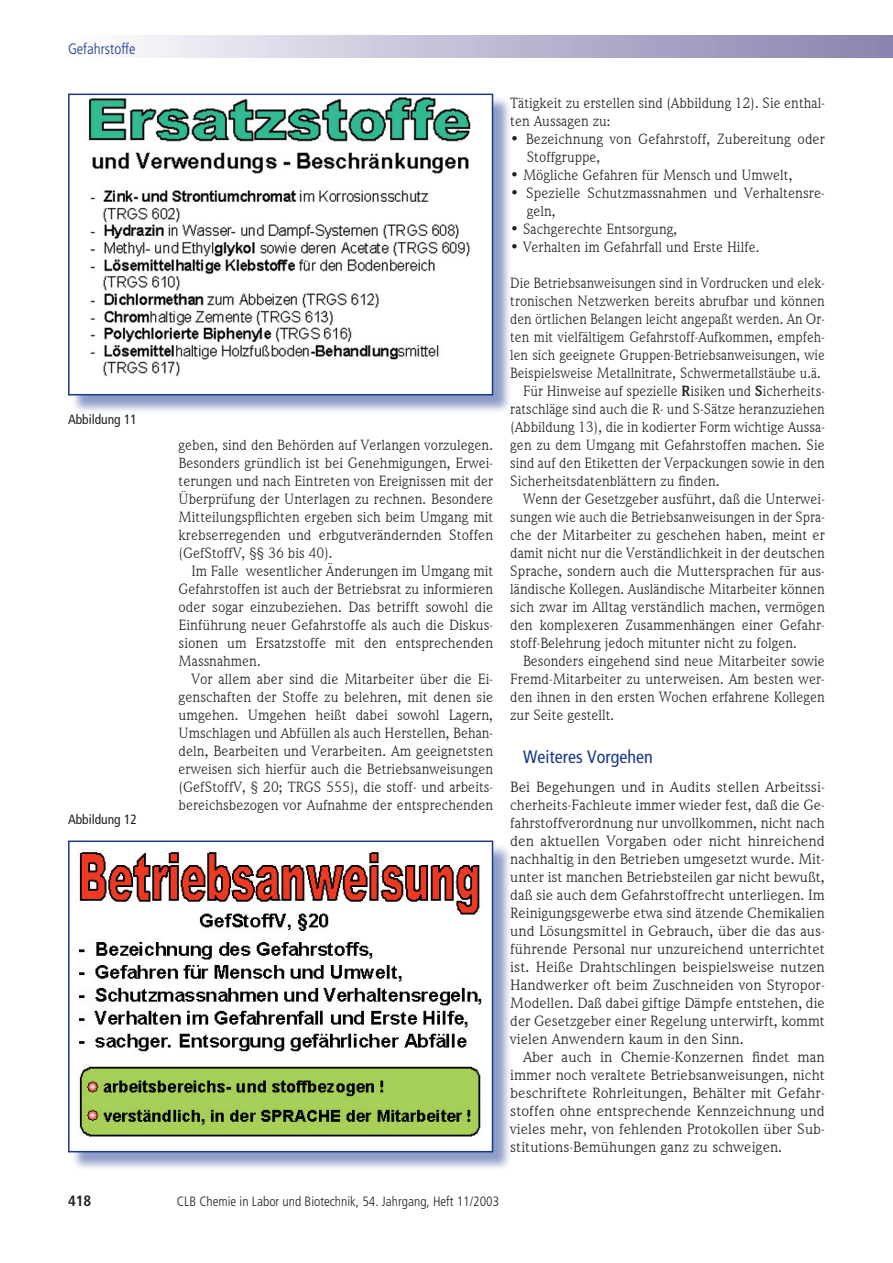
<style>
.page{position:relative;width:893px;height:1263px;background:#fff}
.page>*{position:absolute;margin:0;border:0;box-sizing:border-box;transform-origin:0 0}
.t1{font:condensed 18px "Frutiger";color:#1a388c}
.t2{font:15px/18px "Weidemann IT Cby BT";color:#231f20;text-align:justify}
.t3{font:15px/18px "Weidemann IT Cby BT";color:#231f20;text-align:justify;scale:1.08 1}
.t4{font:300 condensed 15px "Frutiger";color:#1a388c}
.t5{font:700 condensed 15px "Frutiger";color:#231f20}
.t6{font:300 condensed 13.5px "Frutiger";color:#231f20}
.t7{font:condensed 13.5px "Frutiger";color:#231f20}
.s1{font-weight:700}
</style>
<div class="page">
<div style="left:68px;top:35px;width:825px;height:23px;background:linear-gradient(to right,#fcfcfe,#8780ae)"></div>
<div style="left:69px;top:95px;width:444px;height:320px;background:#1a388c;opacity:.5"></div>
<img style="left:71px;top:97px;width:419px;height:295px">
<div style="left:68px;top:94px;width:425px;height:301px;border:2px solid #1a388c"></div>
<div style="left:69px;top:842px;width:444px;height:330px;background:#1a388c;opacity:.5"></div>
<img style="left:71px;top:843px;width:419px;height:306px">
<div style="left:68px;top:840px;width:425px;height:312px;border:2px solid #1a388c"></div>
<p class="t4" style="left:68px;top:40px;width:69px">Gefahrstoffe</p>
<p class="t7" style="left:68px;top:411px;width:70px">Abbildung 11</p>
<p class="t7" style="left:68px;top:811px;width:70px">Abbildung 12</p>
<p class="t2" style="left:179px;top:436px;width:316px">geben, sind den Behörden auf Verlangen vorzulegen.<br>Besonders gründlich ist bei Genehmigungen, Erwei&shy;terungen und nach Eintreten von Ereignissen mit der Überprüfung der Unterlagen zu rechnen. Besondere Mitteilungspflichten ergeben sich beim Umgang mit krebserregenden und erbgutverändernden Stoffen (GefStoffV, §§ 36 bis 40).</p>
<p class="t2" style="left:179px;top:562px;width:316px;text-indent:13px">Im Falle wesentlicher Änderungen im Umgang mit Gefahrstoffen ist auch der Betriebsrat zu informieren oder sogar einzubeziehen. Das betrifft sowohl die Einführung neuer Gefahrstoffe als auch die Diskus&shy;sionen um Ersatzstoffe mit den entsprechenden Massnahmen.</p>
<p class="t2" style="left:179px;top:670px;width:316px;text-indent:13px">Vor allem aber sind die Mitarbeiter über die Ei&shy;genschaften der Stoffe zu belehren, mit denen sie umgehen. Umgehen heißt dabei sowohl Lagern, Umschlagen und Abfüllen als auch Herstellen, Behan&shy;deln, Bearbeiten und Verarbeiten. Am geeignetsten erweisen sich hierfür auch die Betriebsanweisungen (GefStoffV, § 20; TRGS 555), die stoff- und arbeits&shy;bereichsbezogen vor Aufnahme der entsprechenden</p>
<p class="t2" style="left:510px;top:94px;width:316px">Tätigkeit zu erstellen sind (Abbildung 12). Sie enthal&shy;ten Aussagen zu:</p>
<p class="t2" style="left:527px;top:130px;width:300px;text-indent:-16px">• Bezeichnung von Gefahrstoff, Zubereitung oder<br>Stoffgruppe,</p>
<p class="t2" style="left:510px;top:166px;width:284px">• Mögliche Gefahren für Mensch und Umwelt,</p>
<p class="t2" style="left:527px;top:184px;width:300px;text-indent:-16px">• Spezielle Schutzmassnahmen und Verhaltensre&shy;geln,</p>
<p class="t2" style="left:510px;top:220px;width:169px">• Sachgerechte Entsorgung,</p>
<p class="t2" style="left:510px;top:238px;width:251px">• Verhalten im Gefahrfall und Erste Hilfe.</p>
<p class="t2" style="left:510px;top:274px;width:316px">Die Betriebsanweisungen sind in Vordrucken und elek-</p>
<p class="t2" style="left:510px;top:292px;width:316px">tronischen Netzwerken bereits abrufbar und können</p>
<p class="t2" style="left:510px;top:310px;width:316px">den örtlichen Belangen leicht angepaßt werden. An Or-</p>
<p class="t2" style="left:510px;top:328px;width:316px">ten mit vielfältigem Gefahrstoff-Aufkommen, empfeh-</p>
<p class="t2" style="left:510px;top:346px;width:316px">len sich geeignete Gruppen-Betriebsanweisungen, wie</p>
<p class="t2" style="left:510px;top:364px;width:312px">Beispielsweise Metallnitrate, Schwermetallstäube u.ä.</p>
<p class="t2" style="left:523px;top:382px;width:303px">Für Hinweise auf spezielle <span class="s1">R</span>isiken und <span class="s1">S</span>icherheits-</p>
<p class="t2" style="left:510px;top:400px;width:316px">ratschläge sind auch die R- und S-Sätze heranzuziehen</p>
<p class="t2" style="left:510px;top:418px;width:316px">(Abbildung 13), die in kodierter Form wichtige Aussa-</p>
<p class="t2" style="left:510px;top:436px;width:316px">gen zu dem Umgang mit Gefahrstoffen machen. Sie</p>
<p class="t2" style="left:510px;top:454px;width:316px">sind auf den Etiketten der Verpackungen sowie in den</p>
<p class="t2" style="left:510px;top:472px;width:211px">Sicherheitsdatenblättern zu finden.</p>
<p class="t2" style="left:523px;top:490px;width:303px">Wenn der Gesetzgeber ausführt, daß die Unterwei-</p>
<p class="t2" style="left:510px;top:508px;width:316px">sungen wie auch die Betriebsanweisungen in der Spra-</p>
<p class="t2" style="left:510px;top:526px;width:316px">che der Mitarbeiter zu geschehen haben, meint er</p>
<p class="t2" style="left:510px;top:544px;width:316px">damit nicht nur die Verständlichkeit in der deutschen</p>
<p class="t2" style="left:510px;top:562px;width:316px">Sprache, sondern auch die Muttersprachen für aus-</p>
<p class="t2" style="left:510px;top:580px;width:316px">ländische Kollegen. Ausländische Mitarbeiter können</p>
<p class="t2" style="left:510px;top:598px;width:316px">sich zwar im Alltag verständlich machen, vermögen</p>
<p class="t2" style="left:510px;top:616px;width:316px">den komplexeren Zusammenhängen einer Gefahr-</p>
<p class="t2" style="left:510px;top:634px;width:288px">stoff-Belehrung jedoch mitunter nicht zu folgen.</p>
<p class="t2" style="left:523px;top:652px;width:303px">Besonders eingehend sind neue Mitarbeiter sowie</p>
<p class="t2" style="left:510px;top:670px;width:316px">Fremd-Mitarbeiter zu unterweisen. Am besten wer-</p>
<p class="t2" style="left:510px;top:688px;width:316px">den ihnen in den ersten Wochen erfahrene Kollegen</p>
<p class="t2" style="left:510px;top:706px;width:106px">zur Seite gestellt.</p>
<p class="t1" style="left:523px;top:746px;width:131px">Weiteres Vorgehen</p>
<p class="t3" style="left:510px;top:778px;width:293px">Bei Begehungen und in Audits stellen Arbeitssi&shy;cherheits-Fachleute immer wieder fest, daß die Ge&shy;fahrstoffverordnung nur unvollkommen, nicht nach den aktuellen Vorgaben oder nicht hinreichend nachhaltig in den Betrieben umgesetzt wurde. Mit&shy;unter ist manchen Betriebsteilen gar nicht bewußt, daß sie auch dem Gefahrstoffrecht unterliegen. Im Reinigungsgewerbe etwa sind ätzende Chemikalien und Lösungsmittel in Gebrauch, über die das aus&shy;führende Personal nur unzureichend unterrichtet ist. Heiße Drahtschlingen beispielsweise nutzen Handwerker oft beim Zuschneiden von Styropor-Modellen. Daß dabei giftige Dämpfe entstehen, die der Gesetzgeber einer Regelung unterwirft, kommt vielen Anwendern kaum in den Sinn.</p>
<p class="t3" style="left:510px;top:1048px;width:293px;text-indent:13px">Aber auch in Chemie-Konzernen findet man immer noch veraltete Betriebsanweisungen, nicht beschriftete Rohrleitungen, Behälter mit Gefahr&shy;stoffen ohne entsprechende Kennzeichnung und vieles mehr, von fehlenden Protokollen über Sub&shy;stitutions-Bemühungen ganz zu schweigen.</p>
<p class="t5" style="left:68px;top:1192px;width:25px">418</p>
<p class="t6" style="left:177px;top:1194px;width:324px">CLB Chemie in Labor und Biotechnik, 54. Jahrgang, Heft 11/2003</p>
</div>
